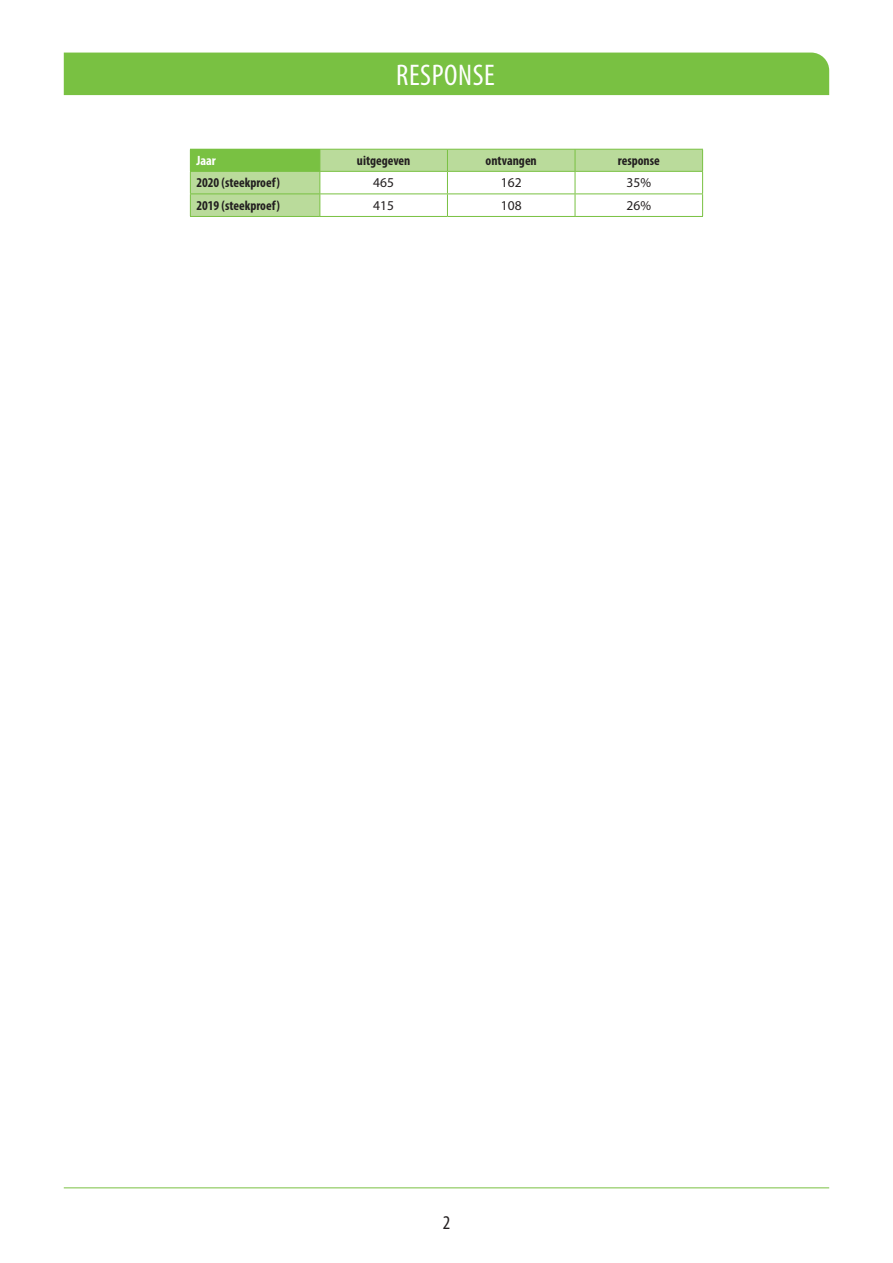
<style>
.page{position:relative;width:893px;height:1263px;background:#fff}
.page>*{position:absolute;margin:0;border:0;box-sizing:border-box;transform-origin:0 0}
.t1{font:condensed 30px "Myriad Pro";letter-spacing:.02em;color:#fff}
.t2{font:condensed 19.5px "Myriad Pro";color:#231f20}
.t3{font:700 condensed 13.5px "Myriad Pro";color:#231f20}
.t4{font:13.5px "Myriad Pro";color:#231f20}
.t5{font:700 condensed 13.5px "Myriad Pro";color:#fff}
</style>
<div class="page">
<hr style="left:64px;top:1187px;width:765px;height:1px;background:#79c142">
<div style="left:64px;top:53px;width:765px;height:42px;background:#79c142"></div>
<svg style="left:190px;top:149px;width:513px;height:67px"></svg>
<hr style="left:190px;top:216px;width:130px;height:1px;background:#79c142">
<hr style="left:320px;top:216px;width:127px;height:1px;background:#79c142">
<hr style="left:447px;top:216px;width:128px;height:1px;background:#79c142">
<hr style="left:575px;top:216px;width:128px;height:1px;background:#79c142">
<h1 class="t1" style="left:396px;top:57px;width:100px">RESPONSE</h1>
<p class="t5" style="left:196px;top:152px;width:21px">Jaar</p>
<p class="t3" style="left:357px;top:152px;width:55px">uitgegeven</p>
<p class="t3" style="left:486px;top:152px;width:53px">ontvangen</p>
<p class="t3" style="left:618px;top:152px;width:44px">response</p>
<p class="t3" style="left:196px;top:175px;width:85px">2020 (steekproef)</p>
<p class="t4" style="left:373px;top:175px;width:22px">465</p>
<p class="t4" style="left:501px;top:175px;width:22px">162</p>
<p class="t4" style="left:626px;top:175px;width:26px">35%</p>
<p class="t3" style="left:196px;top:197px;width:85px">2019 (steekproef)</p>
<p class="t4" style="left:373px;top:197px;width:22px">415</p>
<p class="t4" style="left:501px;top:197px;width:22px">108</p>
<p class="t4" style="left:626px;top:197px;width:26px">26%</p>
<h2 class="t2" style="left:443px;top:1210px;width:9px">2</h2>
</div>
